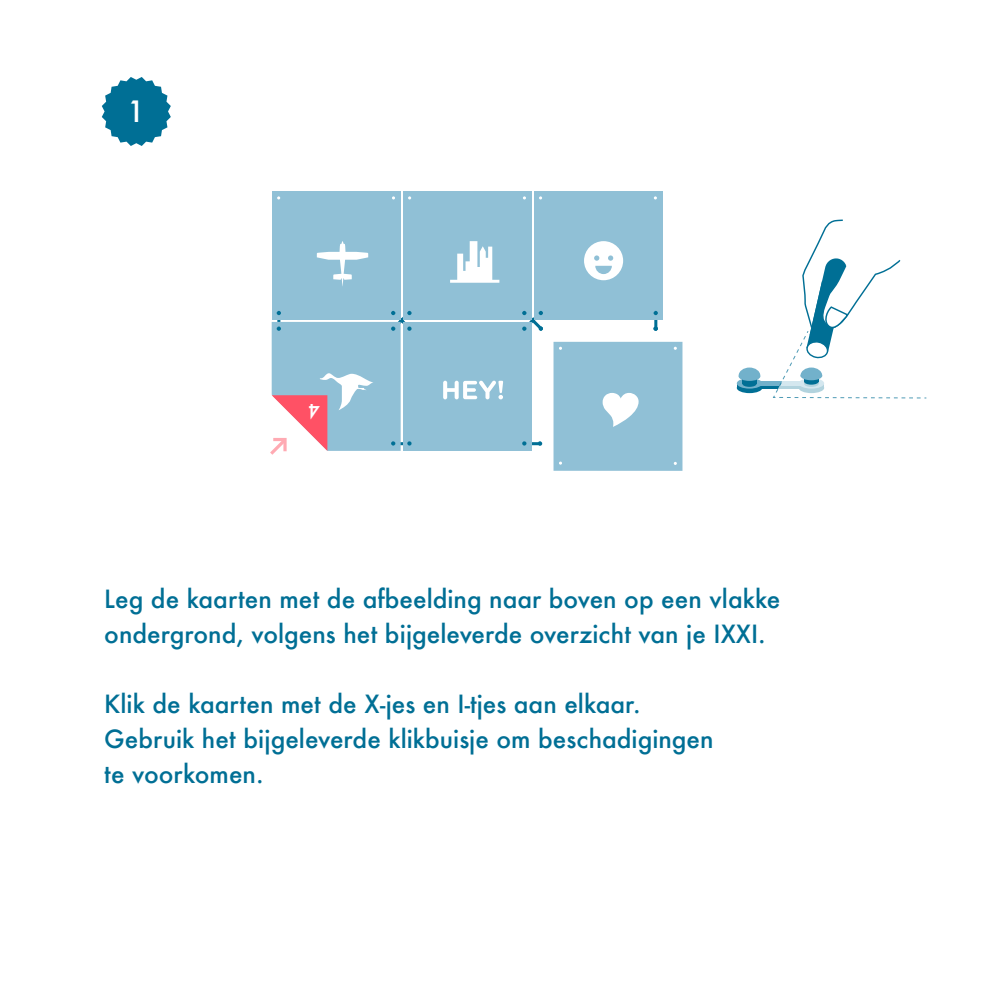
<style>
.page{position:relative;width:993px;height:993px;background:#fff}
.page>*{position:absolute;margin:0;border:0;box-sizing:border-box;transform-origin:0 0}
.t1{font:500 28.7px "Futura";color:#fff}
.t2{font:500 24.5px/35px "Futura";color:#006f95}
.t3{font:500 19.07px "Futura";color:#fff}
</style>
<div class="page">
<svg style="left:102px;top:77px;width:69px;height:69px"></svg>
<svg style="left:736px;top:382px;width:26px;height:11px"></svg>
<svg style="left:736px;top:385px;width:25px;height:3px"></svg>
<svg style="left:761px;top:385px;width:10px;height:3px"></svg>
<hr style="left:760px;top:381px;width:40px;height:4px;background:#72b1cb">
<svg style="left:736px;top:378px;width:26px;height:10px"></svg>
<div style="left:742px;top:381px;width:14px;height:6px;background:#006f95;border-radius:50%"></div>
<div style="left:742px;top:372px;width:14px;height:12px;background:#006f95"></div>
<svg style="left:738px;top:367px;width:22px;height:8px"></svg>
<div style="left:738px;top:372px;width:22px;height:9px;background:#72b1cb;border-radius:50%"></div>
<svg style="left:771px;top:219px;width:156px;height:180px"></svg>
<div style="left:402px;top:322px;width:129px;height:128px;background:#90c0d6"></div>
<div style="left:402px;top:191px;width:129px;height:129px;background:#90c0d6"></div>
<svg style="left:523px;top:196px;width:3px;height:4px"></svg>
<div style="left:533px;top:191px;width:129px;height:129px;background:#90c0d6"></div>
<svg style="left:539px;top:196px;width:3px;height:4px"></svg>
<div style="left:271px;top:191px;width:129px;height:129px;background:#90c0d6"></div>
<svg style="left:277px;top:196px;width:4px;height:4px"></svg>
<svg style="left:392px;top:196px;width:3px;height:4px"></svg>
<svg style="left:443px;top:380px;width:60px;height:19px"></svg>
<svg style="left:450px;top:241px;width:49px;height:41px"></svg>
<svg style="left:584px;top:241px;width:39px;height:39px"></svg>
<svg style="left:317px;top:241px;width:51px;height:45px"></svg>
<svg style="left:522px;top:441px;width:20px;height:4px"></svg>
<svg style="left:522px;top:310px;width:21px;height:21px"></svg>
<svg style="left:653px;top:310px;width:4px;height:21px"></svg>
<div style="left:553px;top:342px;width:129px;height:128px;background:#90c0d6"></div>
<svg style="left:602px;top:393px;width:36px;height:34px"></svg>
<svg style="left:270px;top:310px;width:141px;height:145px"></svg>
<p class="t1" style="left:127px;top:92px;width:19px">1</p>
<p class="t3" style="left:320px;top:424px;width:13px;rotate:-180deg">4</p>
<p class="t2" style="left:104px;top:581px;width:677px">Leg de kaarten met de afbeelding naar boven op een vlakke ondergrond, volgens het bijgeleverde overzicht van je IXXI.</p>
<p class="t2" style="left:104px;top:686px;width:610px">Klik de kaarten met de X-jes en I-tjes aan elkaar.<br>Gebruik het bijgeleverde klikbuisje om beschadigingen te voorkomen.</p>
</div>
